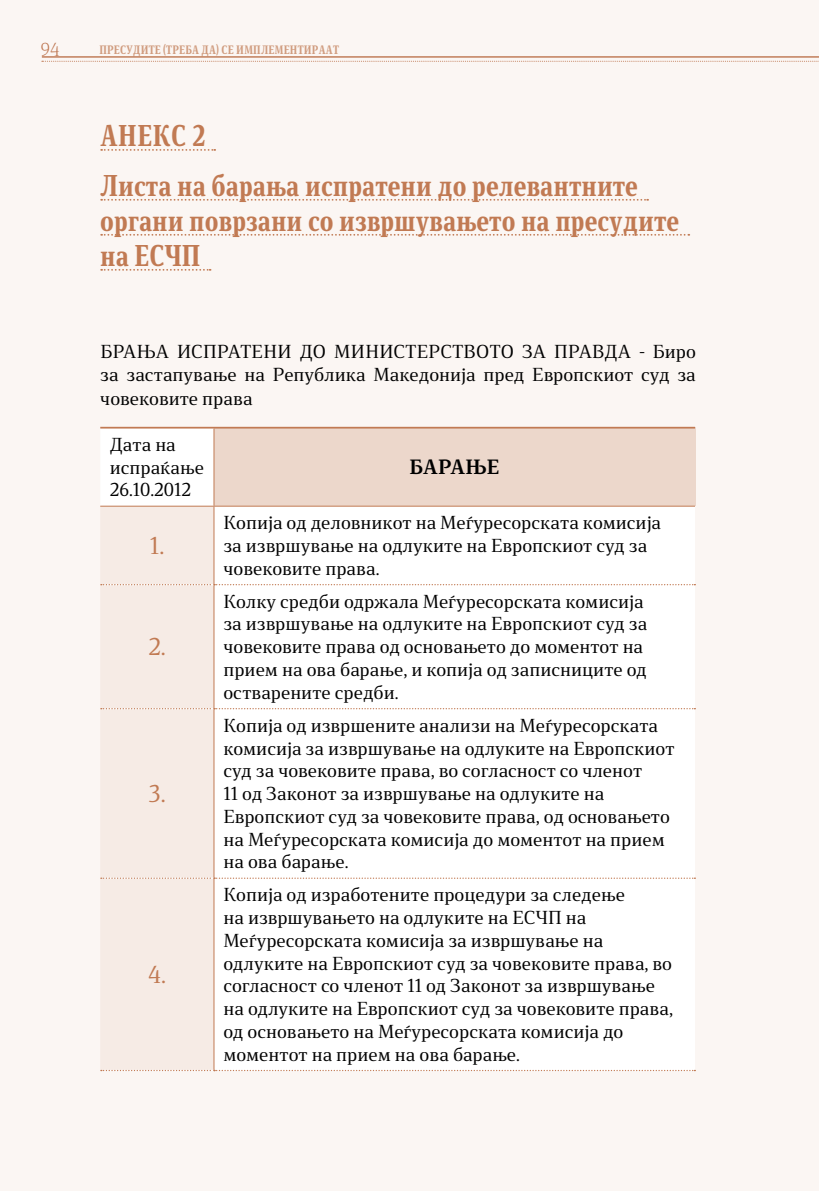
<style>
.page{position:relative;width:819px;height:1191px;background:#fbf6f3}
.page>*{position:absolute;margin:0;border:0;box-sizing:border-box;transform-origin:0 0}
.t1{font:700 28px/49.9px "Stobi Serif Cn";color:#c17a53}
.t2{font:22.75px "mk Stobi Serif";color:#c17a53}
.t3{font:700 19.25px "mk Stobi Serif";letter-spacing:.015em;color:#000}
.t4{font:17.5px/22.8px "mk Stobi Serif";color:#000}
.t5{font:300 17.5px "Stobi Serif";color:#c17a53}
.t6{font:700 11.38px "Stobi Serif Cn";letter-spacing:.02em;color:#d4a286}
</style>
<div class="page">
<svg style="left:101px;top:149px;width:114px;height:2px"></svg>
<svg style="left:101px;top:199px;width:547px;height:2px"></svg>
<svg style="left:101px;top:234px;width:588px;height:2px"></svg>
<svg style="left:101px;top:269px;width:109px;height:2px"></svg>
<div style="left:100px;top:428px;width:595px;height:641px;background:#fff"></div>
<div style="left:214px;top:428px;width:481px;height:78px;background:#ecd7cb"></div>
<div style="left:100px;top:507px;width:113px;height:563px;background:#f6ebe5"></div>
<hr style="left:100px;top:427px;width:114px;height:1px;background:#c17a53">
<hr style="left:213px;top:428px;width:1px;height:78px;background:#c17a53">
<hr style="left:214px;top:427px;width:481px;height:1px;background:#c17a53">
<hr style="left:100px;top:506px;width:114px;height:1px;background:#c17a53">
<hr style="left:213px;top:506px;width:1px;height:78px;background:#c17a53">
<hr style="left:214px;top:506px;width:481px;height:1px;background:#c17a53">
<hr style="left:213px;top:585px;width:1px;height:123px;background:#c17a53">
<hr style="left:213px;top:709px;width:1px;height:168px;background:#c17a53">
<svg style="left:101px;top:584px;width:594px;height:1px"></svg>
<svg style="left:101px;top:708px;width:594px;height:1px"></svg>
<hr style="left:213px;top:879px;width:1px;height:190px;background:#c17a53">
<svg style="left:101px;top:877px;width:594px;height:2px"></svg>
<svg style="left:101px;top:1069px;width:594px;height:2px"></svg>
<p class="t5" style="left:41px;top:38px;width:20px">94</p>
<p class="t6" style="left:99px;top:42px;width:241px">Пресудите (треба да) се имплементираат</p>
<h1 class="t1" style="left:100px;top:110px;width:539px;text-indent:92px">2<br>Листа на барања испратени до релевантните</h1>
<h1 class="t1" style="left:100px;top:202px;width:580px;line-height:35px">органи поврзани со извршувањето на пресудите на ЕСЧП</h1>
<h1 class="t1" style="left:100px;top:110px;width:18px">АНЕКС</h1>
<p class="t4" style="left:100px;top:339px;width:91px">Брања испратени</p>
<p class="t4" style="left:299px;top:339px;width:14px">до</p>
<p class="t4" style="left:334px;top:339px;width:31px">Министерството</p>
<p class="t4" style="left:522px;top:339px;width:46px">за правда</p>
<p class="t4" style="left:100px;top:339px;width:597px;line-height:23.6px;text-align:justify;text-indent:538px">- Биро за застапување на Република Македонија пред Европскиот суд за човековите права</p>
<p class="t4" style="left:110px;top:432px;width:96px">Дата на испраќање<br>26.10.2012</p>
<p class="t3" style="left:409px;top:453px;width:90px">Барање</p>
<h2 class="t2" style="left:150px;top:530px;width:16px">1.</h2>
<h2 class="t2" style="left:148px;top:631px;width:19px">2.</h2>
<h2 class="t2" style="left:148px;top:778px;width:19px">3.</h2>
<h2 class="t2" style="left:148px;top:959px;width:19px">4.</h2>
<p class="t4" style="left:223px;top:511px;width:439px">Копија од деловникот на Меѓуресорската комисија за извршување на одлуките на Европскиот суд за човековите права.</p>
<p class="t4" style="left:223px;top:589px;width:425px">Колку средби одржала Меѓуресорската комисија за извршување на одлуките на Европскиот суд за човековите права од основањето до моментот на прием на ова барање, и копија од записниците од остварените средби.</p>
<p class="t4" style="left:223px;top:713px;width:452px">Копија од извршените анализи на Меѓуресорската комисија за извршување на одлуките на Европскиот суд за човековите права, во согласност со членот<br>11 од Законот за извршување на одлуките на Европскиот суд за човековите права, од основањето на Меѓуресорската комисија до моментот на прием на ова барање.</p>
<p class="t4" style="left:223px;top:883px;width:451px">Копија од изработените процедури за следење<br>на извршувањето на одлуките на ЕСЧП на Меѓуресорската комисија за извршување на одлуките на Европскиот суд за човековите права, во согласност со членот 11 од Законот за извршување на одлуките на Европскиот суд за човековите права, од основањето на Меѓуресорската комисија до моментот на прием на ова барање.</p>
</div>
